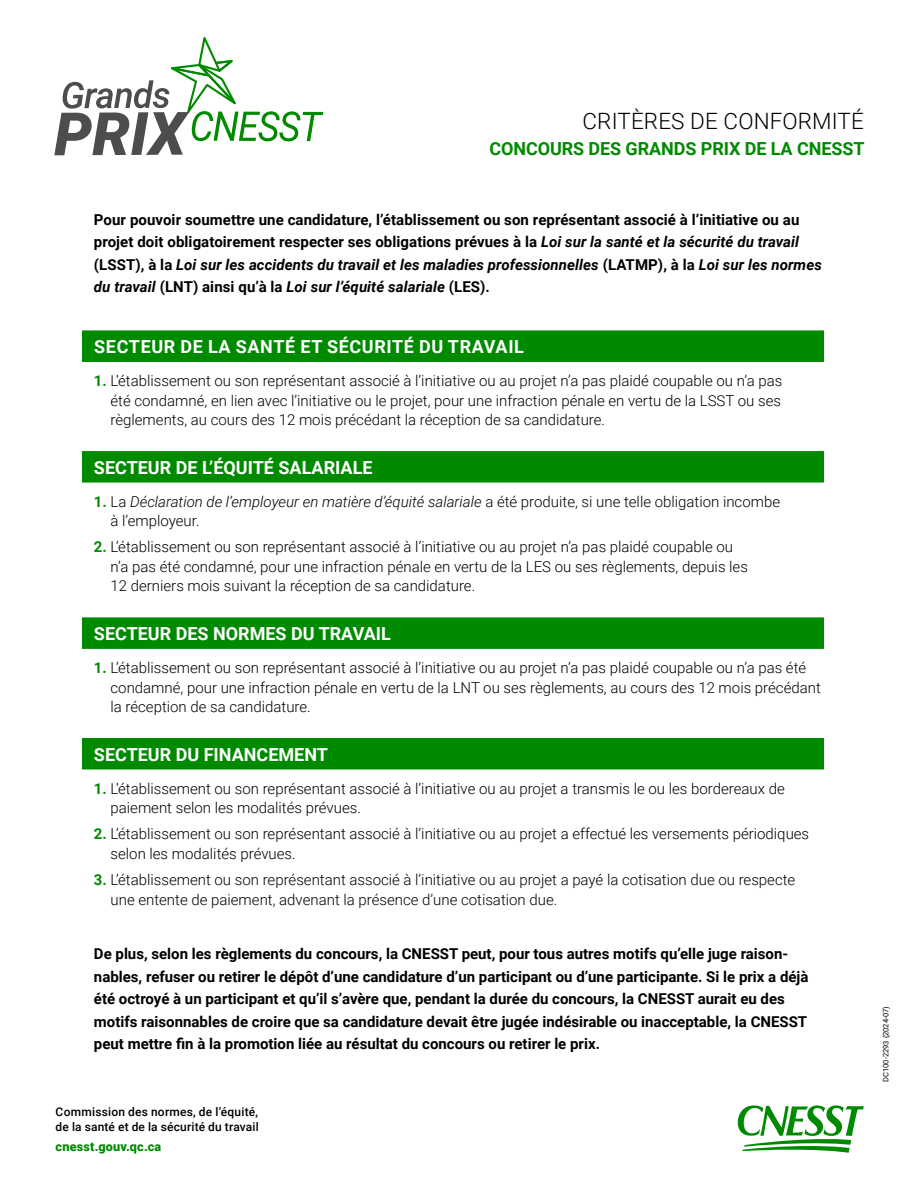
<style>
.page{position:relative;width:918px;height:1188px;background:#fff}
.page>*{position:absolute;margin:0;border:0;box-sizing:border-box;transform-origin:0 0}
.t1{font:300 22.5px "Roboto";letter-spacing:.005em;color:#000}
.t2{font:700 18px "Roboto";color:#fff}
.t3{font:700 18px "Roboto";letter-spacing:.035em;color:#fff}
.t4{font:700 18px "Roboto";letter-spacing:-.005em;color:#008a00}
.t5{font:300 15px/19.5px "Roboto";color:#000}
.t6{font:700 15px/22.5px "Roboto";color:#000}
.t7{font:900 12.6px "Roboto";letter-spacing:.015em;color:#008a00}
.t8{font:500 12px/15px "Roboto";letter-spacing:.02em;color:#000}
.t9{font:7.5px "Roboto";color:#000}
.s1{font-style:italic}
.s2{font-weight:700;color:#008a00}
</style>
<div class="page">
<svg style="left:54px;top:37px;width:269px;height:118px"></svg>
<svg style="left:738px;top:1105px;width:126px;height:48px"></svg>
<div style="left:82px;top:330px;width:742px;height:32px;background:#008a00"></div>
<div style="left:82px;top:451px;width:742px;height:32px;background:#008a00"></div>
<div style="left:82px;top:617px;width:742px;height:32px;background:#008a00"></div>
<div style="left:82px;top:738px;width:742px;height:31px;background:#008a00"></div>
<h1 class="t1" style="left:583px;top:105px;width:283px">CRITÈRES DE CONFORMITÉ</h1>
<p class="t4" style="left:489px;top:136px;width:377px">CONCOURS DES GRANDS PRIX DE LA CNESST</p>
<p class="t6" style="left:94px;top:208px;width:730px">Pour pouvoir soumettre une candidature, l’établissement ou son représentant associé à l’initiative ou au projet doit obligatoirement respecter ses obligations prévues à la <span class="s1">Loi sur la santé et la sécurité du travail </span>(LSST), à la <span class="s1">Loi sur les accidents du travail et les maladies professionnelles</span> (LATMP), à la <span class="s1">Loi sur les normes du travail</span> (LNT) ainsi qu’à la <span class="s1">Loi sur l’équité salariale</span> (LES).</p>
<p class="t3" style="left:94px;top:334px;width:431px">SECTEUR DE LA SANTÉ ET SÉCURITÉ DU TRAVAIL</p>
<p class="t5" style="left:111px;top:370px;width:673px;text-align:justify;text-indent:-17px"><span class="s2">1.</span> L’établissement ou son représentant associé à l’initiative ou au projet n’a pas plaidé coupable ou n’a pas été condamné, en lien avec l’initiative ou le projet, pour une infraction pénale en vertu de la LSST ou ses règlements, au cours des 12 mois précédant la réception de sa candidature.</p>
<p class="t2" style="left:94px;top:455px;width:280px">SECTEUR DE L’ÉQUITÉ SALARIALE</p>
<p class="t5" style="left:111px;top:491px;width:671px;text-indent:-17px"><span class="s2">1.</span> La <span class="s1">Déclaration de l’employeur en matière d’équité salariale</span> a été produite, si une telle obligation incombe à l’employeur.</p>
<p class="t5" style="left:111px;top:537px;width:639px;text-indent:-17px"><span class="s2">2.</span> L’établissement ou son représentant associé à l’initiative ou au projet n’a pas plaidé coupable ou n’a pas été condamné, pour une infraction pénale en vertu de la LES ou ses règlements, depuis les<br>12 derniers mois suivant la réception de sa candidature.</p>
<p class="t2" style="left:94px;top:621px;width:299px">SECTEUR DES NORMES DU TRAVAIL</p>
<p class="t5" style="left:111px;top:657px;width:712px;text-indent:-17px"><span class="s2">1.</span> L’établissement ou son représentant associé à l’initiative ou au projet n’a pas plaidé coupable ou n’a pas été condamné, pour une infraction pénale en vertu de la LNT ou ses règlements, au cours des 12 mois précédant la réception de sa candidature.</p>
<p class="t2" style="left:94px;top:742px;width:236px">SECTEUR DU FINANCEMENT</p>
<p class="t5" style="left:111px;top:778px;width:676px;text-indent:-17px"><span class="s2">1.</span> L’établissement ou son représentant associé à l’initiative ou au projet a transmis le ou les bordereaux de paiement selon les modalités prévues.</p>
<p class="t5" style="left:111px;top:824px;width:700px;text-indent:-17px"><span class="s2">2.</span> L’établissement ou son représentant associé à l’initiative ou au projet a effectué les versements périodiques selon les modalités prévues.</p>
<p class="t5" style="left:111px;top:870px;width:686px;text-indent:-17px"><span class="s2">3.</span> L’établissement ou son représentant associé à l’initiative ou au projet a payé la cotisation due ou respecte une entente de paiement, advenant la présence d’une cotisation due.</p>
<p class="t6" style="left:94px;top:942px;width:716px">De plus, selon les règlements du concours, la CNESST peut, pour tous autres motifs qu’elle juge raison&shy;nables, refuser ou retirer le dépôt d’une candidature d’un participant ou d’une participante. Si le prix a déjà été octroyé à un participant et qu’il s’avère que, pendant la durée du concours, la CNESST aurait eu des motifs raisonnables de croire que sa candidature devait être jugée indésirable ou inacceptable, la CNESST peut mettre fin à la promotion liée au résultat du concours ou retirer le prix.</p>
<p class="t8" style="left:56px;top:1103px;width:205px">Commission des normes, de l’équité, de la santé et de la sécurité du travail</p>
<p class="t7" style="left:56px;top:1137px;width:107px">cnesst.gouv.qc.ca</p>
<p class="t9" style="left:880px;top:1082px;width:77px;rotate:-90deg">DC100-2293 (2024-07)</p>
</div>
